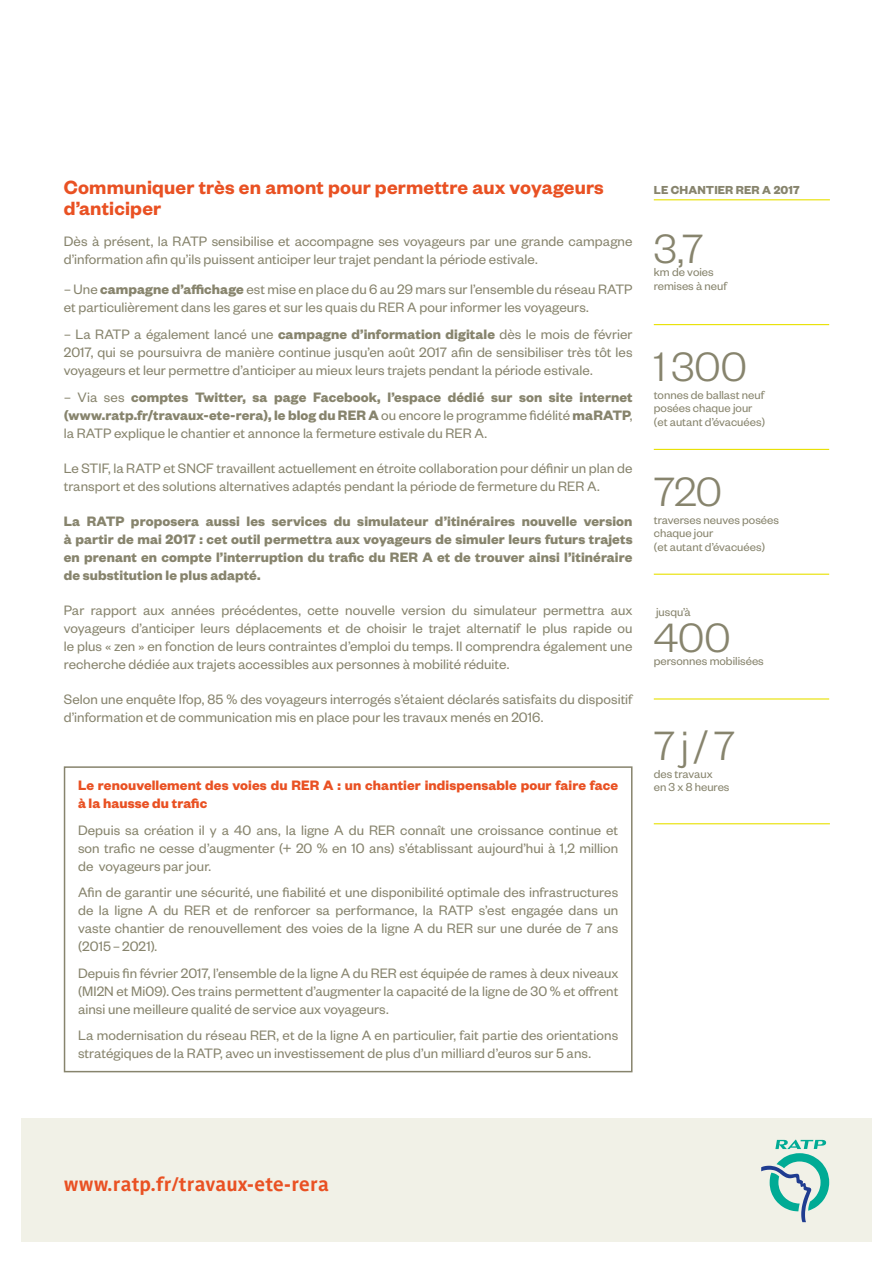
<style>
.page{position:relative;width:893px;height:1263px;background:#fff}
.page>*{position:absolute;margin:0;border:0;box-sizing:border-box;transform-origin:0 0}
.t1{font:300 45px "Founders Grotesk";color:#87846d}
.t2{font:600 21px/21px "Founders Grotesk";letter-spacing:.01em;color:#e95123}
.t3{font:700 19.5px "Parisine";letter-spacing:.005em;color:#e95123}
.t4{font:15px/18px "Founders Grotesk";letter-spacing:.005em;color:#87846d;text-align:justify}
.t5{font:700 15px/18px "Founders Grotesk";letter-spacing:.005em;color:#87846d;text-align:justify}
.t6{font:700 15px/18px "Founders Grotesk";letter-spacing:.005em;color:#e95123}
.t7{font:12.75px/13.5px "Founders Grotesk";color:#87846d}
.t8{font:700 12.75px "Founders Grotesk";letter-spacing:.01em;color:#87846d}
.s1{font-weight:700}
.s2{font-weight:400}
</style>
<div class="page">
<div style="left:64px;top:766px;width:568px;height:306px;border:2px solid #87846d"></div>
<hr style="left:654px;top:199px;width:176px;height:1px;background:#e8e100">
<hr style="left:654px;top:324px;width:175px;height:1px;background:#e8e100">
<hr style="left:654px;top:449px;width:175px;height:1px;background:#e8e100">
<hr style="left:654px;top:574px;width:175px;height:1px;background:#e8e100">
<hr style="left:654px;top:698px;width:175px;height:1px;background:#e8e100">
<hr style="left:654px;top:823px;width:176px;height:1px;background:#e8e100">
<div style="left:21px;top:1118px;width:851px;height:124px;background:#f1f1e7"></div>
<svg style="left:761px;top:1140px;width:68px;height:82px"></svg>
<h2 class="t2" style="left:64px;top:176px;width:542px">Communiquer très en amont pour permettre aux voyageurs d’anticiper</h2>
<p class="t4" style="left:64px;top:231px;width:570px">Dès à présent, la RATP sensibilise et accompagne ses voyageurs par une grande campagne d’information afin qu’ils puissent anticiper leur trajet pendant la période estivale.</p>
<p class="t4" style="left:64px;top:280px;width:570px">– Une <span class="s1">campagne d’affichage</span> est mise en place du 6 au 29 mars sur l’ensemble du réseau RATP et particulièrement dans les gares et sur les quais du RER A pour informer les voyageurs.</p>
<p class="t4" style="left:64px;top:324px;width:570px">– La RATP a également lancé une <span class="s1">campagne d’information digitale</span> dès le mois de février 2017, qui se poursuivra de manière continue jusqu’en août 2017 afin de sensibiliser très tôt les voyageurs et leur permettre d’anticiper au mieux leurs trajets pendant la période estivale.</p>
<p class="t5" style="left:64px;top:387px;width:570px"><span class="s2">– Via ses</span> comptes Twitter, sa page Facebook, l’espace dédié sur son site internet (www.ratp.fr/travaux-ete-rera), le blog du RER A <span class="s2">ou encore le programme fidélité</span> maRATP<span class="s2">, la RATP explique le chantier et annonce la fermeture estivale du RER A.</span></p>
<p class="t4" style="left:64px;top:458px;width:570px">Le STIF, la RATP et SNCF travaillent actuellement en étroite collaboration pour définir un plan de transport et des solutions alternatives adaptés pendant la période de fermeture du RER A.</p>
<p class="t5" style="left:64px;top:511px;width:570px">La RATP proposera aussi les services du simulateur d’itinéraires nouvelle version à partir de mai 2017 : cet outil permettra aux voyageurs de simuler leurs futurs trajets en prenant en compte l’interruption du trafic du RER A et de trouver ainsi l’itinéraire de substitution le plus adapté.</p>
<p class="t4" style="left:64px;top:600px;width:570px">Par rapport aux années précédentes, cette nouvelle version du simulateur permettra aux voyageurs d’anticiper leurs déplacements et de choisir le trajet alternatif le plus rapide ou le plus « zen » en fonction de leurs contraintes d’emploi du temps. Il comprendra également une recherche dédiée aux trajets accessibles aux personnes à mobilité réduite.</p>
<p class="t4" style="left:64px;top:689px;width:570px">Selon une enquête Ifop, 85 % des voyageurs interrogés s’étaient déclarés satisfaits du dispositif d’information et de communication mis en place pour les travaux menés en 2016.</p>
<p class="t6" style="left:78px;top:775px;width:542px">Le renouvellement des voies du RER A : un chantier indispensable pour faire face à la hausse du trafic</p>
<p class="t4" style="left:78px;top:820px;width:542px">Depuis sa création il y a 40 ans, la ligne A du RER connaît une croissance continue et son trafic ne cesse d’augmenter (+ 20 % en 10 ans) s’établissant aujourd’hui à 1,2 million de voyageurs par jour.</p>
<p class="t4" style="left:78px;top:882px;width:542px">Afin de garantir une sécurité, une fiabilité et une disponibilité optimale des infrastructures de la ligne A du RER et de renforcer sa performance, la RATP s’est engagée dans un vaste chantier de renouvellement des voies de la ligne A du RER sur une durée de 7 ans (2015–2021).</p>
<p class="t4" style="left:78px;top:963px;width:542px">Depuis fin février 2017, l’ensemble de la ligne A du RER est équipée de rames à deux niveaux (MI2N et Mi09). Ces trains permettent d’augmenter la capacité de la ligne de 30 % et offrent ainsi une meilleure qualité de service aux voyageurs.</p>
<p class="t4" style="left:78px;top:1025px;width:542px">La modernisation du réseau RER, et de la ligne A en particulier, fait partie des orientations stratégiques de la RATP, avec un investissement de plus d’un milliard d’euros sur 5 ans.</p>
<p class="t8" style="left:654px;top:182px;width:147px">LE CHANTIER RER A 2017</p>
<h1 class="t1" style="left:654px;top:222px;width:51px">3,7</h1>
<p class="t7" style="left:654px;top:265px;width:75px">km de voies remises à neuf</p>
<h1 class="t1" style="left:654px;top:339px;width:95px">1300</h1>
<p class="t7" style="left:654px;top:387px;width:113px">tonnes de ballast neuf posées chaque jour (et autant d’évacuées)</p>
<h1 class="t1" style="left:654px;top:464px;width:70px">720</h1>
<p class="t7" style="left:654px;top:512px;width:127px">traverses neuves posées chaque jour<br>(et autant d’évacuées)</p>
<p class="t7" style="left:656px;top:604px;width:36px">jusqu’à</p>
<h1 class="t1" style="left:654px;top:610px;width:78px">400</h1>
<p class="t7" style="left:654px;top:654px;width:112px">personnes mobilisées</p>
<h1 class="t1" style="left:654px;top:718px;width:83px">7j/7</h1>
<p class="t7" style="left:654px;top:766px;width:77px">des travaux<br>en 3 x 8 heures</p>
<h3 class="t3" style="left:64px;top:1173px;width:266px">www.ratp.fr/travaux-ete-rera</h3>
</div>
